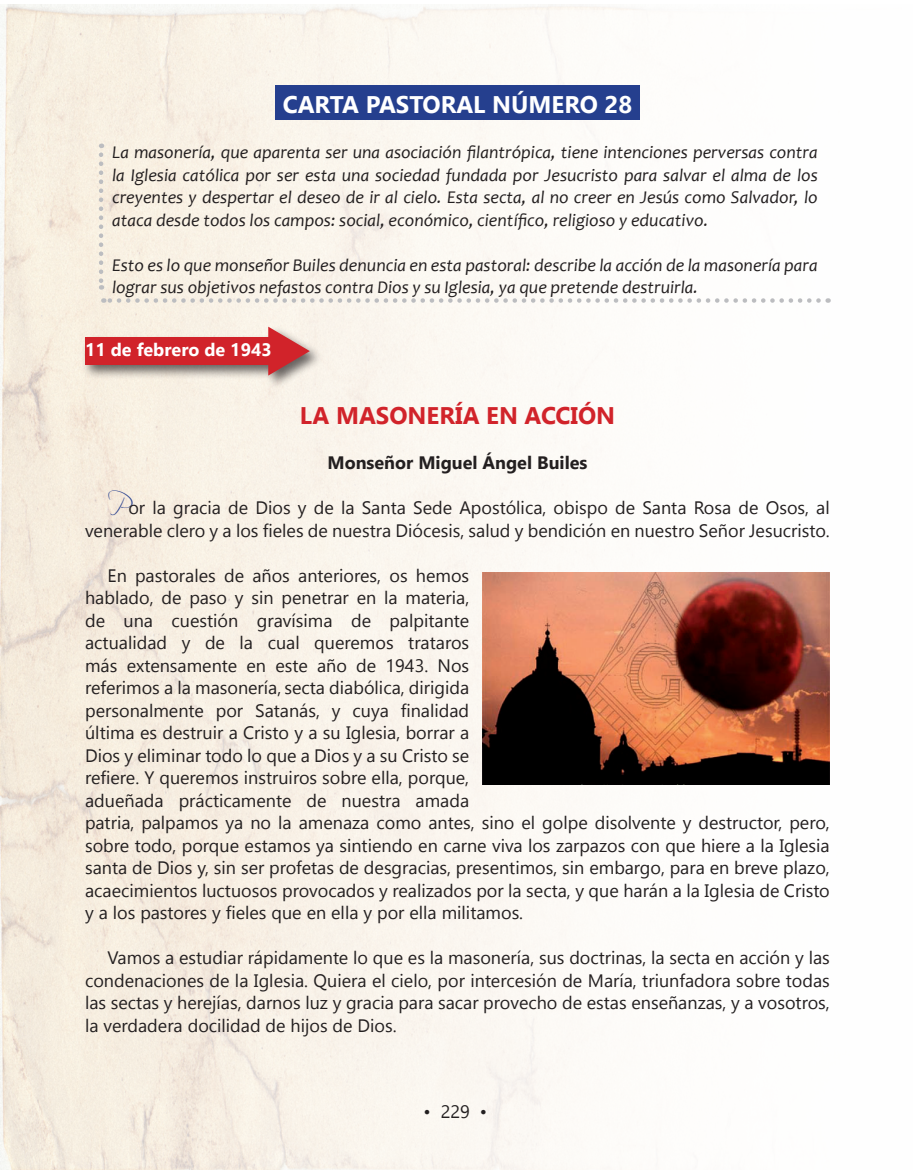
<style>
.page{position:relative;width:915px;height:1170px;background:#fff}
.page>*{position:absolute;margin:0;border:0;box-sizing:border-box;transform-origin:0 0}
._1__título_principal{font:700 24px "Gadugi";color:#fff}
._1__título_carta{font:700 24px "Gadugi";color:#d1232a}
.t1{font:18px/22.5px "Gadugi";color:#231f20;text-align:right}
.texto_itálica_bloque{font:italic 18px/22.5px "Candara";color:#231f20;text-align:justify}
.t2{font:700 18px "Gadugi";color:#231f20}
._1__fechas_fondo_roj{font:700 18px "Gadugi";color:#fff}
.s1{font-family:"Scriptina";font-size:27px;color:#253f8e}
</style>
<div class="page">
<img style="left:0;top:4px;width:831px;height:1165px">
<div style="left:82px;top:323px;width:241px;height:65px;background:#231f20;opacity:.68"></div>
<div style="left:85px;top:337px;width:189px;height:27px;background:#d1232a"></div>
<svg style="left:268px;top:326px;width:42px;height:49px;background:#ce7575"></svg>
<svg style="left:99px;top:155px;width:4px;height:134px"></svg>
<svg style="left:103px;top:298px;width:715px;height:5px"></svg>
<div style="left:275px;top:85px;width:364px;height:34px;background:#253f8e"></div>
<img style="left:482px;top:573px;width:347px;height:211px">
<p class="_1__título_principal" style="left:282px;top:90px;width:351px">CARTA PASTORAL NÚMERO 28</p>
<p class="texto_itálica_bloque" style="left:112px;top:141px;width:707px">La masonería, que aparenta ser una asociación filantrópica, tiene intenciones perversas contra la Iglesia católica por ser esta una sociedad fundada por Jesucristo para salvar el alma de los creyentes y despertar el deseo de ir al cielo. Esta secta, al no creer en Jesús como Salvador, lo ataca desde todos los campos: social, económico, científico, religioso y educativo.</p>
<p class="texto_itálica_bloque" style="left:112px;top:253px;width:707px">Esto es lo que monseñor Builes denuncia en esta pastoral: describe la acción de la masonería para lograr sus objetivos nefastos contra Dios y su Iglesia, ya que pretende destruirla.</p>
<p class="_1__fechas_fondo_roj" style="left:85px;top:339px;width:188px">11 de febrero de 1943</p>
<p class="_1__título_carta" style="left:300px;top:401px;width:317px">LA MASONERÍA EN ACCIÓN</p>
<p class="t2" style="left:327px;top:451px;width:261px">Monseñor Miguel Ángel Builes</p>
<p class="t1" style="left:85px;top:496px;width:746px"><span class="s1">P</span>or la gracia de Dios y de la Santa Sede Apostólica, obispo de Santa Rosa de Osos, al venerable clero y a los fieles de nuestra Diócesis, salud y bendición en nuestro Señor Jesucristo.</p>
<p class="t1" style="left:85px;top:563px;width:746px;text-align:left;text-indent:22px">En pastorales de años anteriores, os hemos<br>hablado, de paso y sin penetrar en la materia,<br>de una cuestión gravísima de palpitante<br>actualidad y de la cual queremos trataros<br>más extensamente en este año de 1943. Nos<br>referimos a la masonería, secta diabólica, dirigida<br>personalmente por Satanás, y cuya finalidad<br>última es destruir a Cristo y a su Iglesia, borrar a<br>Dios y eliminar todo lo que a Dios y a su Cristo se<br>refiere. Y queremos instruiros sobre ella, porque,<br>adueñada prácticamente de nuestra amada<br>patria, palpamos ya no la amenaza como antes, sino el golpe disolvente y destructor, pero, sobre todo, porque estamos ya sintiendo en carne viva los zarpazos con que hiere a la Iglesia santa de Dios y, sin ser profetas de desgracias, presentimos, sin embargo, para en breve plazo, acaecimientos luctuosos provocados y realizados por la secta, y que harán a la Iglesia de Cristo y a los pastores y fieles que en ella y por ella militamos.</p>
<p class="t1" style="left:85px;top:946px;width:746px;text-align:justify;text-indent:22px">Vamos a estudiar rápidamente lo que es la masonería, sus doctrinas, la secta en acción y las condenaciones de la Iglesia. Quiera el cielo, por intercesión de María, triunfadora sobre todas las sectas y herejías, darnos luz y gracia para sacar provecho de estas enseñanzas, y a vosotros, la verdadera docilidad de hijos de Dios.</p>
<p class="t1" style="left:423px;top:1100px;width:65px">• 229 •</p>
</div>
